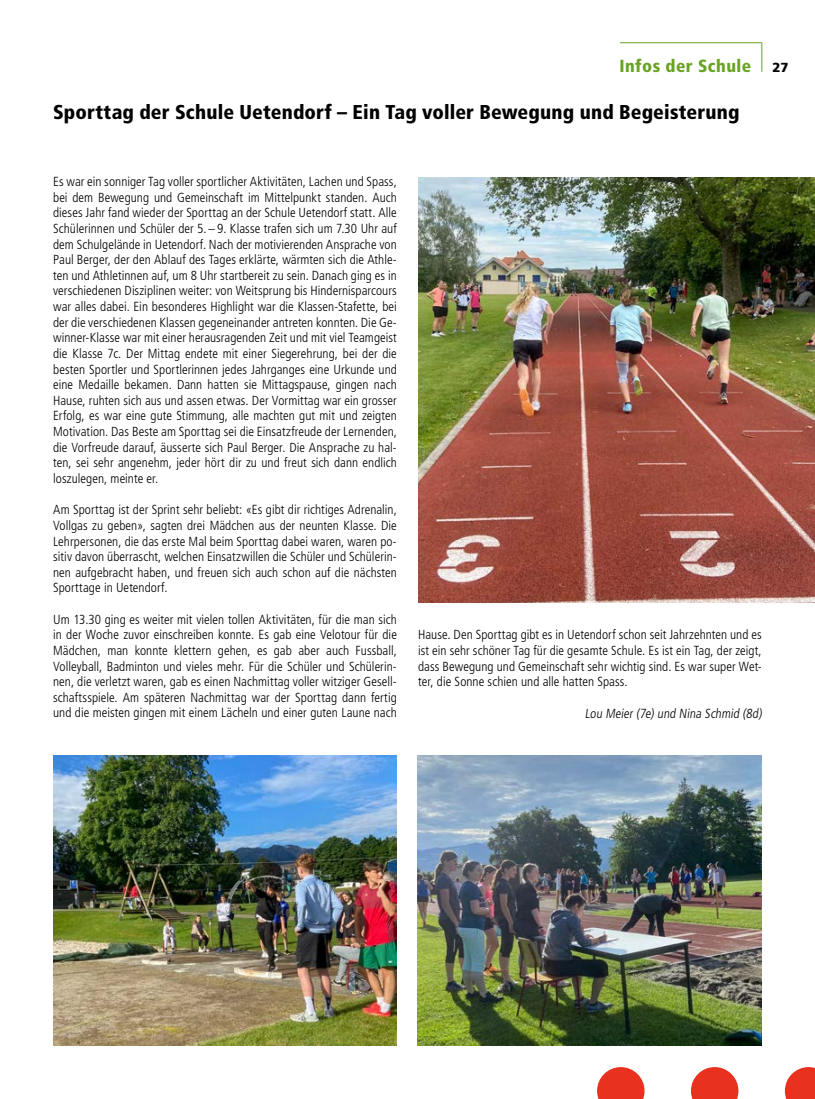
<style>
.page{position:relative;width:815px;height:1099px;background:#fff}
.page>*{position:absolute;margin:0;border:0;box-sizing:border-box;transform-origin:0 0}
.t1{font:900 condensed 20px "Frutiger LT Std";letter-spacing:.01em;color:#000}
.t2{font:900 condensed 17.5px "Frutiger LT Std";letter-spacing:.025em;color:#68a422}
.t3{font:300 condensed 13.12px/15.6px "Frutiger LT Std";letter-spacing:.005em;color:#000;text-align:justify}
.s1{font-stretch:normal;font-size:13.12px;color:#000}
</style>
<div class="page">
<hr style="left:620px;top:42px;width:142px;height:1px;background:#68a422">
<svg style="left:691px;top:1067px;width:47px;height:31px"></svg>
<svg style="left:785px;top:1067px;width:30px;height:31px"></svg>
<svg style="left:597px;top:1067px;width:48px;height:31px"></svg>
<svg style="left:761px;top:43px;width:1px;height:29px"></svg>
<img style="left:418px;top:177px;width:397px;height:425px">
<img style="left:53px;top:755px;width:344px;height:290px">
<img style="left:418px;top:755px;width:344px;height:290px">
<h2 class="t2" style="left:619px;top:55px;width:171px">Infos der Schule <span class="s1">27</span></h2>
<h1 class="t1" style="left:53px;top:100px;width:688px">Sporttag der Schule Uetendorf – Ein Tag voller Bewegung und Begeisterung</h1>
<p class="t3" style="left:53px;top:174px;width:345px">Es war ein sonniger Tag voller sportlicher Aktivitäten, Lachen und Spass, bei dem Bewegung und Gemeinschaft im Mittelpunkt standen. Auch dieses Jahr fand wieder der Sporttag an der Schule Uetendorf statt. Alle Schülerinnen und Schüler der 5. – 9. Klasse trafen sich um 7.30 Uhr auf dem Schulgelände in Uetendorf. Nach der motivierenden Ansprache von Paul Berger, der den Ablauf des Tages erklärte, wärmten sich die Athle&shy;ten und Athletinnen auf, um 8 Uhr startbereit zu sein. Danach ging es in verschiedenen Disziplinen weiter: von Weitsprung bis Hindernisparcours war alles dabei. Ein besonderes Highlight war die Klassen-Stafette, bei der die verschiedenen Klassen gegeneinander antreten konnten. Die Ge&shy;winner-Klasse war mit einer herausragenden Zeit und mit viel Teamgeist die Klasse 7c. Der Mittag endete mit einer Siegerehrung, bei der die besten Sportler und Sportlerinnen jedes Jahrganges eine Urkunde und eine Medaille bekamen. Dann hatten sie Mittagspause, gingen nach Hause, ruhten sich aus und assen etwas. Der Vormittag war ein grosser Erfolg, es war eine gute Stimmung, alle machten gut mit und zeigten Motivation. Das Beste am Sporttag sei die Einsatzfreude der Lernenden, die Vorfreude darauf, äusserte sich Paul Berger. Die Ansprache zu hal&shy;ten, sei sehr angenehm, jeder hört dir zu und freut sich dann endlich loszulegen, meinte er.</p>
<p class="t3" style="left:53px;top:502px;width:345px">Am Sporttag ist der Sprint sehr beliebt: «Es gibt dir richtiges Adrenalin, Vollgas zu geben», sagten drei Mädchen aus der neunten Klasse. Die Lehrpersonen, die das erste Mal beim Sporttag dabei waren, waren po&shy;sitiv davon überrascht, welchen Einsatzwillen die Schüler und Schülerin&shy;nen aufgebracht haben, und freuen sich auch schon auf die nächsten Sporttage in Uetendorf.</p>
<p class="t3" style="left:53px;top:611px;width:345px">Um 13.30 ging es weiter mit vielen tollen Aktivitäten, für die man sich in der Woche zuvor einschreiben konnte. Es gab eine Velotour für die Mädchen, man konnte klettern gehen, es gab aber auch Fussball, Volleyball, Badminton und vieles mehr. Für die Schüler und Schülerin&shy;nen, die verletzt waren, gab es einen Nachmittag voller witziger Gesell&shy;schaftsspiele. Am späteren Nachmittag war der Sporttag dann fertig und die meisten gingen mit einem Lächeln und einer guten Laune nach</p>
<p class="t3" style="left:418px;top:627px;width:345px">Hause. Den Sporttag gibt es in Uetendorf schon seit Jahrzehnten und es ist ein sehr schöner Tag für die gesamte Schule. Es ist ein Tag, der zeigt, dass Bewegung und Gemeinschaft sehr wichtig sind. Es war super Wet&shy;ter, die Sonne schien und alle hatten Spass.</p>
<p class="t3" style="left:585px;top:705px;width:181px">Lou Meier (7e) und Nina Schmid (8d)</p>
</div>
